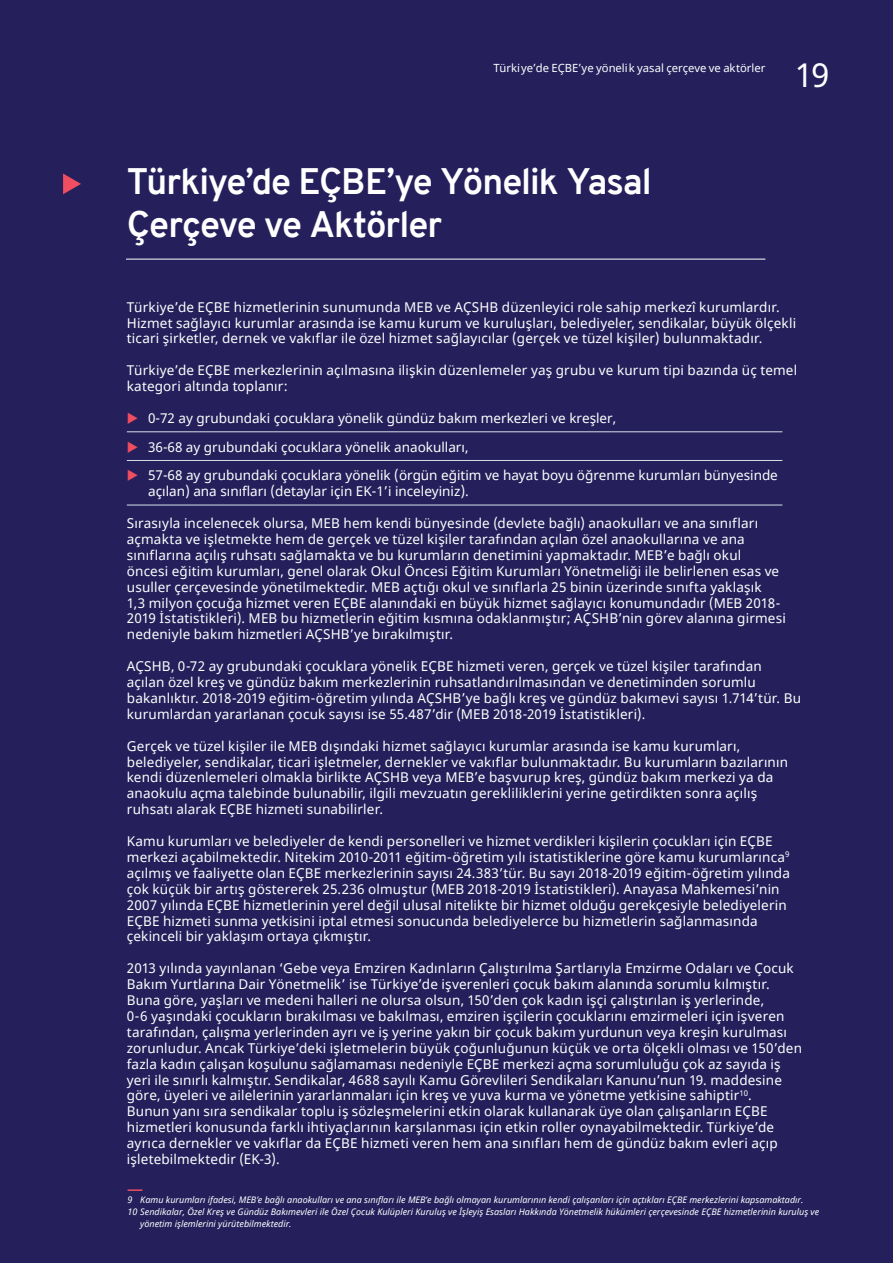
<style>
.page{position:relative;width:893px;height:1263px;background:#25205b}
.page>*{position:absolute;margin:0;border:0;box-sizing:border-box;transform-origin:0 0}
.t1{font:700 36px/43.2px "Overpass";letter-spacing:-.025em;color:#fff}
.t2{font:33px "Noto Sans";color:#fff}
.t3{font:13.5px/15.9px "Noto Sans";letter-spacing:.01em;color:#fff}
.t4{font:11.25px "Noto Sans";color:#fff}
.t5{font:italic 9px "Noto Sans";color:#fff}
</style>
<div class="page">
<hr style="left:126px;top:259px;width:639px;height:1px;background:#fff">
<svg style="left:63px;top:174px;width:18px;height:20px"></svg>
<hr style="left:127px;top:431px;width:655px;height:1px;background:#d5dfe7">
<hr style="left:127px;top:460px;width:655px;height:1px;background:#d5dfe7">
<hr style="left:127px;top:505px;width:655px;height:1px;background:#d5dfe7">
<svg style="left:128px;top:1189px;width:14px;height:2px"></svg>
<p class="t4" style="left:494px;top:60px;width:273px">Türki̇ye’de EÇBE’ye yöneli̇k yasal çerçeve ve aktörler</p>
<h1 class="t1" style="left:127px;top:160px;width:526px">Türkiye’de EÇBE’ye Yönelik Yasal<br>Çerçeve ve Aktörler</h1>
<h2 class="t2" style="left:795px;top:53px;width:36px">19</h2>
<p class="t3" style="left:127px;top:299px;width:671px">Türkiye’de EÇBE hizmetlerinin sunumunda MEB ve AÇSHB düzenleyici role sahip merkezî kurumlardır.<br>Hizmet sağlayıcı kurumlar arasında ise kamu kurum ve kuruluşları, belediyeler, sendikalar, büyük ölçekli ticari şirketler, dernek ve vakıflar ile özel hizmet sağlayıcılar (gerçek ve tüzel kişiler) bulunmaktadır.</p>
<p class="t3" style="left:127px;top:363px;width:672px">Türkiye’de EÇBE merkezlerinin açılmasına ilişkin düzenlemeler yaş grubu ve kurum tipi bazında üç temel kategori altında toplanır:</p>
<p class="t3" style="left:148px;top:404px;width:631px;line-height:28.7px">0-72 ay grubundaki çocuklara yönelik gündüz bakım merkezleri ve kreşler,<br>36-68 ay grubundaki çocuklara yönelik anaokulları,<br>57-68 ay grubundaki çocuklara yönelik (örgün eğitim ve hayat boyu öğrenme kurumları bünyesinde</p>
<p class="t3" style="left:148px;top:484px;width:322px">açılan) ana sınıfları (detaylar için EK-1’i inceleyiniz).</p>
<p class="t3" style="left:127px;top:516px;width:660px">Sırasıyla incelenecek olursa, MEB hem kendi bünyesinde (devlete bağlı) anaokulları ve ana sınıfları açmakta ve işletmekte hem de gerçek ve tüzel kişiler tarafından açılan özel anaokullarına ve ana sınıflarına açılış ruhsatı sağlamakta ve bu kurumların denetimini yapmaktadır. MEB’e bağlı okul öncesi eğitim kurumları, genel olarak Okul Öncesi Eğitim Kurumları Yönetmeliği ile belirlenen esas ve usuller çerçevesinde yönetilmektedir. MEB açtığı okul ve sınıflarla 25 binin üzerinde sınıfta yaklaşık<br>1,3 milyon çocuğa hizmet veren EÇBE alanındaki en büyük hizmet sağlayıcı konumundadır (MEB 2018- 2019 İstatistikleri). MEB bu hizmetlerin eğitim kısmına odaklanmıştır; AÇSHB’nin görev alanına girmesi nedeniyle bakım hizmetleri AÇSHB’ye bırakılmıştır.</p>
<p class="t3" style="left:127px;top:659px;width:676px">AÇSHB, 0-72 ay grubundaki çocuklara yönelik EÇBE hizmeti veren, gerçek ve tüzel kişiler tarafından açılan özel kreş ve gündüz bakım merkezlerinin ruhsatlandırılmasından ve denetiminden sorumlu bakanlıktır. 2018-2019 eğitim-öğretim yılında AÇSHB’ye bağlı kreş ve gündüz bakımevi sayısı 1.714’tür. Bu kurumlardan yararlanan çocuk sayısı ise 55.487’dir (MEB 2018-2019 İstatistikleri).</p>
<p class="t3" style="left:127px;top:738px;width:663px">Gerçek ve tüzel kişiler ile MEB dışındaki hizmet sağlayıcı kurumlar arasında ise kamu kurumları, belediyeler, sendikalar, ticari işletmeler, dernekler ve vakıflar bulunmaktadır. Bu kurumların bazılarının kendi düzenlemeleri olmakla birlikte AÇSHB veya MEB’e başvurup kreş, gündüz bakım merkezi ya da anaokulu açma talebinde bulunabilir, ilgili mevzuatın gerekliliklerini yerine getirdikten sonra açılış ruhsatı alarak EÇBE hizmeti sunabilirler.</p>
<p class="t3" style="left:127px;top:834px;width:665px">Kamu kurumları ve belediyeler de kendi personelleri ve hizmet verdikleri kişilerin çocukları için EÇBE merkezi açabilmektedir. Nitekim 2010-2011 eğitim-öğretim yılı istatistiklerine göre kamu kurumlarınca<sup>9 </sup>açılmış ve faaliyette olan EÇBE merkezlerinin sayısı 24.383’tür. Bu sayı 2018-2019 eğitim-öğretim yılında çok küçük bir artış göstererek 25.236 olmuştur (MEB 2018-2019 İstatistikleri). Anayasa Mahkemesi’nin 2007 yılında EÇBE hizmetlerinin yerel değil ulusal nitelikte bir hizmet olduğu gerekçesiyle belediyelerin EÇBE hizmeti sunma yetkisini iptal etmesi sonucunda belediyelerce bu hizmetlerin sağlanmasında çekinceli bir yaklaşım ortaya çıkmıştır.</p>
<p class="t3" style="left:127px;top:961px;width:677px">2013 yılında yayınlanan ‘Gebe veya Emziren Kadınların Çalıştırılma Şartlarıyla Emzirme Odaları ve Çocuk Bakım Yurtlarına Dair Yönetmelik’ ise Türkiye’de işverenleri çocuk bakım alanında sorumlu kılmıştır.<br>Buna göre, yaşları ve medeni halleri ne olursa olsun, 150’den çok kadın işçi çalıştırılan iş yerlerinde,<br>0-6 yaşındaki çocukların bırakılması ve bakılması, emziren işçilerin çocuklarını emzirmeleri için işveren tarafından, çalışma yerlerinden ayrı ve iş yerine yakın bir çocuk bakım yurdunun veya kreşin kurulması zorunludur. Ancak Türkiye’deki işletmelerin büyük çoğunluğunun küçük ve orta ölçekli olması ve 150’den fazla kadın çalışan koşulunu sağlamaması nedeniyle EÇBE merkezi açma sorumluluğu çok az sayıda iş yeri ile sınırlı kalmıştır. Sendikalar, 4688 sayılı Kamu Görevlileri Sendikaları Kanunu’nun 19. maddesine göre, üyeleri ve ailelerinin yararlanmaları için kreş ve yuva kurma ve yönetme yetkisine sahiptir<sup>10</sup>.<br>Bunun yanı sıra sendikalar toplu iş sözleşmelerini etkin olarak kullanarak üye olan çalışanların EÇBE hizmetleri konusunda farklı ihtiyaçlarının karşılanması için etkin roller oynayabilmektedir. Türkiye’de ayrıca dernekler ve vakıflar da EÇBE hizmeti veren hem ana sınıfları hem de gündüz bakım evleri açıp işletebilmektedir (EK-3).</p>
<p class="t5" style="left:128px;top:1194px;width:677px">9 Kamu kurumları ifadesi, MEB’e bağlı anaokulları ve ana sınıfları ile MEB’e bağlı olmayan kurumlarının kendi çalışanları için açtıkları EÇBE merkezlerini kapsamaktadır.</p>
<p class="t5" style="left:128px;top:1206px;width:693px">10 Sendikalar, Özel Kreş ve Gündüz Bakımevleri ile Özel Çocuk Kulüpleri Kuruluş ve İşleyiş Esasları Hakkında Yönetmelik hükümleri çerçevesinde EÇBE hizmetlerinin kuruluş ve</p>
<p class="t5" style="left:140px;top:1218px;width:153px">yönetim işlemlerini yürütebilmektedir.</p>
</div>
